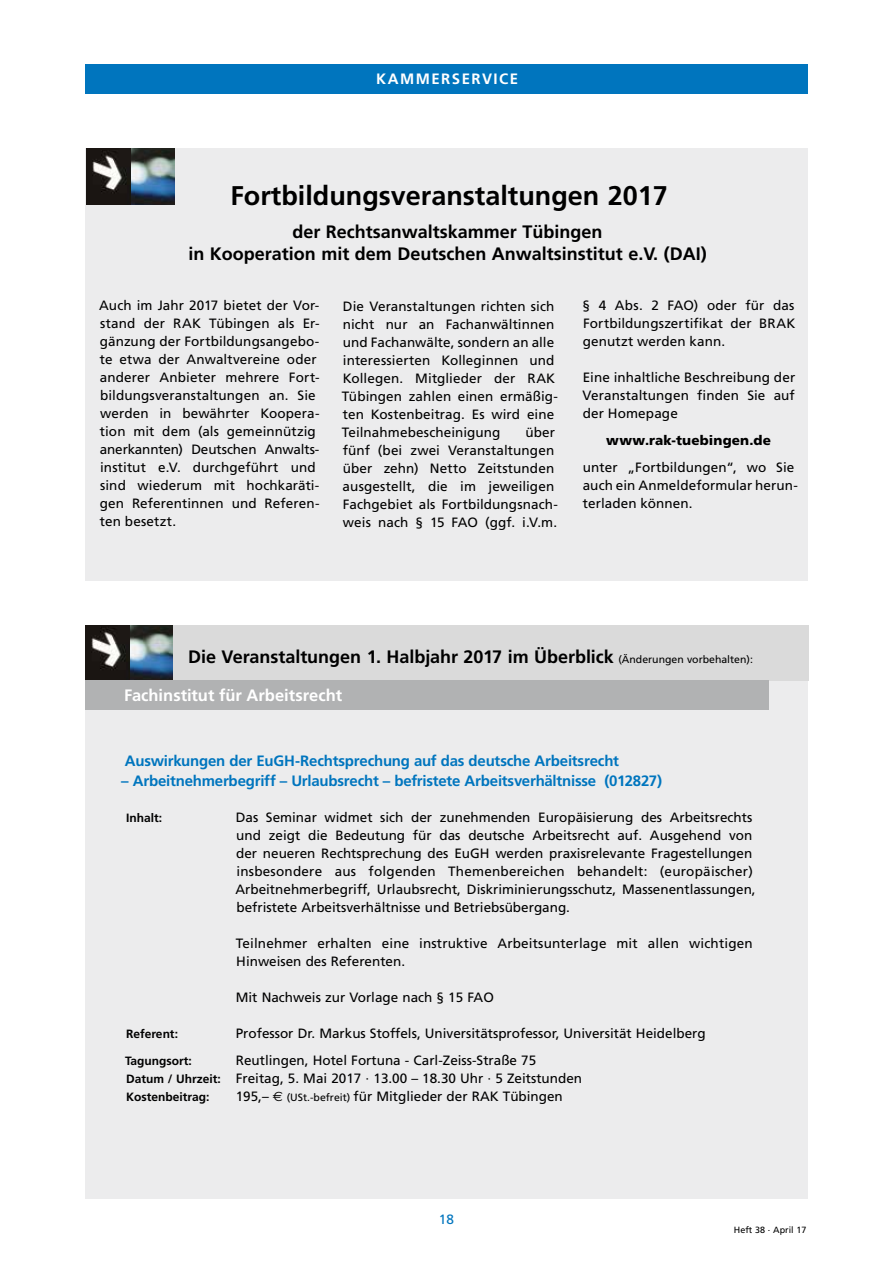
<style>
.page{position:relative;width:893px;height:1263px;background:#fff}
.page>*{position:absolute;margin:0;border:0;box-sizing:border-box;transform-origin:0 0}
.t1{font:700 27px "Frutiger";color:#000}
.t2{font:700 18px/21.8px "Frutiger";color:#000;text-align:center}
.t3{font:700 16.5px "Frutiger";color:#fff}
.t4{font:700 15px "Frutiger";letter-spacing:-.015em;color:#0075be}
.t5{font:700 15px "Frutiger";letter-spacing:.1em;color:#fff}
.t6{font:13.5px/18px "Frutiger";color:#000}
.t7{font:900 13.5px "Frutiger";letter-spacing:.015em;color:#000}
.t8{font:13.5px "Frutiger";color:#0075be}
.t9{font:700 12px "Frutiger";color:#000}
.t10{font:9px "Frutiger";color:#000}
.s1{font-weight:400;font-size:10.5px}
.s2{font-weight:700;font-size:12px}
.s3{font-family:"Euro Sans"}
.s4{font-size:10.5px}
</style>
<div class="page">
<div style="left:85px;top:681px;width:723px;height:518px;background:#ececed"></div>
<div style="left:85px;top:149px;width:723px;height:432px;background:#ececed"></div>
<img style="left:87px;top:149px;width:87px;height:55px">
<div style="left:85px;top:64px;width:723px;height:30px;background:#0075be"></div>
<div style="left:85px;top:625px;width:723px;height:55px;background:#dadada"></div>
<img style="left:86px;top:625px;width:87px;height:55px">
<div style="left:85px;top:680px;width:684px;height:30px;background:#b1b2b3"></div>
<p class="t5" style="left:376px;top:70px;width:143px">KAMMERSERVICE</p>
<h1 class="t1" style="left:230px;top:180px;width:439px">Fortbildungsveranstaltungen 2017</h1>
<h2 class="t2" style="left:188px;top:221px;width:520px">der Rechtsanwaltskammer Tübingen<br>in Kooperation mit dem Deutschen Anwaltsinstitut e.V. (DAI)</h2>
<p class="t6" style="left:99px;top:296px;width:222px">Auch im Jahr 2017 bietet der Vor&shy;stand der RAK Tübingen als Er&shy;gänzung der Fortbildungsangebo&shy;te etwa der Anwaltvereine oder anderer Anbieter mehrere Fort&shy;bildungsveranstaltungen an. Sie werden in bewährter Koopera&shy;tion mit dem (als gemeinnützig anerkannten) Deutschen Anwalts&shy;institut e.V. durchgeführt und sind wiederum mit hochkaräti&shy;gen Referentinnen und Referen&shy;ten besetzt.</p>
<p class="t6" style="left:342px;top:297px;width:218px">Die Veranstaltungen richten sich nicht nur an Fachanwältinnen und Fachanwälte, sondern an alle interessierten Kolleginnen und<br>Kollegen. Mitglieder der RAK<br>Tübingen zahlen einen ermäßig&shy;ten Kostenbeitrag. Es wird eine<br>Teilnahmebescheinigung</p>
<p class="t6" style="left:583px;top:296px;width:214px;text-align:justify">§ 4 Abs. 2 FAO) oder für das Fortbildungszertifikat der BRAK genutzt werden kann.</p>
<p class="t6" style="left:583px;top:368px;width:214px;text-align:justify">Eine inhaltliche Beschreibung der Veranstaltungen finden Sie auf der Homepage</p>
<p class="t7" style="left:606px;top:432px;width:166px">www.rak-tuebingen.de</p>
<p class="t6" style="left:583px;top:458px;width:217px">unter „Fortbildungen“, wo Sie auch ein Anmeldeformular herun&shy;terladen können.</p>
<p class="t6" style="left:343px;top:423px;width:217px;text-indent:183px">über fünf (bei zwei Veranstaltungen über zehn) Netto Zeitstunden ausgestellt, die im jeweiligen<br>Fachgebiet als Fortbildungsnach&shy;weis nach § 15 FAO (ggf. i.V.m.</p>
<h2 class="t2" style="left:188px;top:646px;width:566px">Die Veranstaltungen 1. Halbjahr 2017 im Überblick <span class="s1">(Änderungen vorbehalten):</span></h2>
<p class="t3" style="left:124px;top:686px;width:220px">Fachinstitut für Arbeitsrecht</p>
<p class="t4" style="left:125px;top:752px;width:496px">Auswirkungen der EuGH-Rechtsprechung auf das deutsche Arbeitsrecht</p>
<p class="t4" style="left:121px;top:772px;width:542px">– Arbeitnehmerbegriff – Urlaubsrecht – befristete Arbeitsverhältnisse (012827)</p>
<p class="t9" style="left:126px;top:810px;width:38px">Inhalt:</p>
<p class="t6" style="left:235px;top:808px;width:522px">Das Seminar widmet sich der zunehmenden Europäisierung des Arbeitsrechts und zeigt die Bedeutung für das deutsche Arbeitsrecht auf. Ausgehend von der neueren Rechtsprechung des EuGH werden praxisrelevante Fragestellungen insbesondere aus folgenden Themenbereichen behandelt: (europäischer)<br>Arbeitnehmerbegriff, Urlaubsrecht, Diskriminierungsschutz, Massenentlassungen, befristete Arbeitsverhältnisse und Betriebsübergang.</p>
<p class="t6" style="left:236px;top:934px;width:518px">Teilnehmer erhalten eine instruktive Arbeitsunterlage mit allen wichtigen<br>Hinweisen des Referenten.</p>
<p class="t6" style="left:236px;top:988px;width:260px">Mit Nachweis zur Vorlage nach § 15 FAO</p>
<p class="t9" style="left:126px;top:1026px;width:53px">Referent:</p>
<p class="t6" style="left:236px;top:1024px;width:471px">Professor Dr. Markus Stoffels, Universitätsprofessor, Universität Heidelberg</p>
<p class="t9" style="left:125px;top:1053px;width:68px">Tagungsort:</p>
<p class="t6" style="left:126px;top:1051px;width:458px;text-indent:110px">Reutlingen, Hotel Fortuna - Carl-Zeiss-Straße 75<br><span class="s2">Datum / Uhrzeit:</span> Freitag, 5. Mai 2017 · 13.00 – 18.30 Uhr · 5 Zeitstunden</p>
<p class="t9" style="left:126px;top:1089px;width:85px">Kostenbeitrag:</p>
<p class="t6" style="left:236px;top:1087px;width:329px">195,– <span class="s3">€</span> <span class="s4">(USt.-befreit)</span> für Mitglieder der RAK Tübingen</p>
<p class="t8" style="left:439px;top:1211px;width:17px">18</p>
<p class="t10" style="left:734px;top:1225px;width:74px">Heft 38 . April 17</p>
</div>
